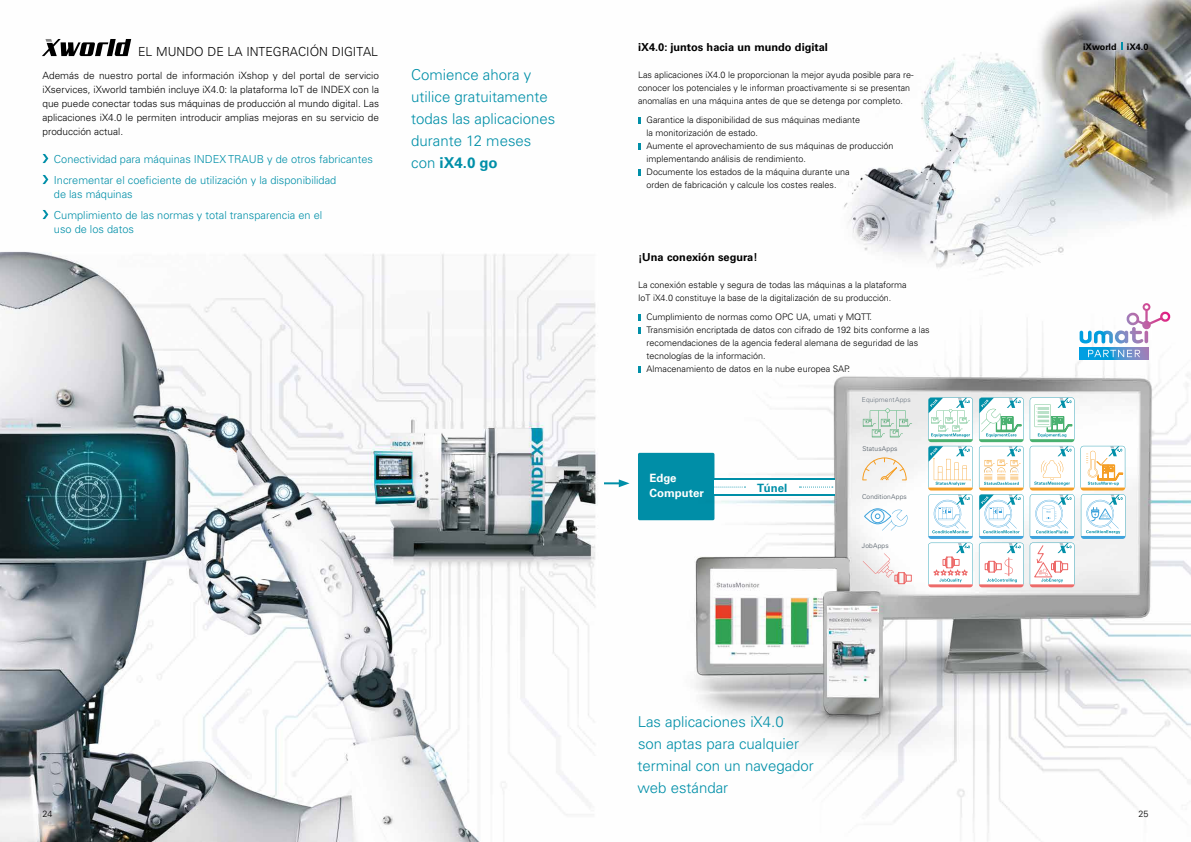
<style>
.page{position:relative;width:1191px;height:842px;background:#fff}
.page>*{position:absolute;margin:0;border:0;box-sizing:border-box;transform-origin:0 0}
.t1{font:300 15px/22px "INDEX Univers";color:#008fa8}
.t2{font:700 15px "Univers";color:#008fa8}
.t3{font:300 12.5px "INDEX Univers";color:#000}
.t4{font:700 11.4px/15.2px "Univers";color:#fff}
.t5{font:700 11.4px "Univers";color:#008fa8}
.t6{font:300 11px/21px "INDEX Univers";color:#008fa8}
.t7{font:700 11px "Univers LT Std";color:#000}
.t8{font:300 10px/14px "INDEX Univers";color:#000;text-align:justify}
.t9{font:300 9px/13px "INDEX Univers";color:#000}
.t10{font:700 9px "Univers LT Std";color:#000}
.t11{font:300 6.6px "INDEX Univers";letter-spacing:.02em;color:#48535d}
.t12{font:300 6.6px "INDEX Univers";letter-spacing:.015em;color:#69737e}
.s1{font-family:"INDEX Univers";font-weight:300}
</style>
<div class="page">
<img style="left:0;top:0;width:1191px;height:842px">
<img style="left:1079px;top:303px;width:91px;height:40px">
<img style="left:1079px;top:347px;width:69px;height:13px">
<svg style="left:1088px;top:350px;width:52px;height:7px"></svg>
<svg style="left:863px;top:553px;width:48px;height:31px"></svg>
<div style="left:871px;top:510px;width:13px;height:13px;border:1px solid #3ea3dc;border-radius:50%"></div>
<svg style="left:875px;top:510px;width:33px;height:20px"></svg>
<div style="left:864px;top:508px;width:27px;height:16px;border:1px solid #3ea3dc;border-radius:50%"></div>
<svg style="left:862px;top:457px;width:44px;height:24px"></svg>
<svg style="left:863px;top:408px;width:49px;height:29px"></svg>
<svg style="left:928px;top:397px;width:45px;height:190px"></svg>
<svg style="left:1029px;top:397px;width:45px;height:190px"></svg>
<svg style="left:979px;top:397px;width:44px;height:190px"></svg>
<svg style="left:1080px;top:446px;width:45px;height:93px"></svg>
<svg style="left:43px;top:154px;width:5px;height:9px"></svg>
<svg style="left:43px;top:175px;width:5px;height:9px"></svg>
<svg style="left:43px;top:210px;width:5px;height:9px"></svg>
<div style="left:638px;top:453px;width:76px;height:67px;background:#008fa8;border-radius:2px"></div>
<div style="left:714px;top:480px;width:120px;height:15px;background:#fff"></div>
<hr style="left:714px;top:478px;width:121px;height:2px;background:#008fa8">
<hr style="left:714px;top:495px;width:121px;height:1px;background:#008fa8">
<svg style="left:799px;top:487px;width:34px;height:1px"></svg>
<svg style="left:714px;top:487px;width:31px;height:1px"></svg>
<svg style="left:604px;top:479px;width:25px;height:8px"></svg>
<svg style="left:42px;top:39px;width:89px;height:17px"></svg>
<svg style="left:638px;top:117px;width:2px;height:6px"></svg>
<svg style="left:638px;top:143px;width:2px;height:6px"></svg>
<svg style="left:638px;top:169px;width:2px;height:6px"></svg>
<svg style="left:638px;top:314px;width:2px;height:6px"></svg>
<svg style="left:638px;top:327px;width:2px;height:6px"></svg>
<svg style="left:638px;top:366px;width:2px;height:6px"></svg>
<h2 class="t3" style="left:138px;top:44px;width:241px">EL MUNDO DE LA INTEGRACIÓN DIGITAL</h2>
<p class="t8" style="left:43px;top:68px;width:338px">Además de nuestro portal de información iXshop y del portal de servicio iXservices, iXworld también incluye iX4.0: la plataforma IoT de INDEX con la que puede conectar todas sus máquinas de producción al mundo digital. Las aplicaciones iX4.0 le permiten introducir amplias mejoras en su servicio de producción actual.</p>
<p class="t6" style="left:54px;top:149px;width:320px">Conectividad para máquinas INDEX TRAUB y de otros fabricantes<br>Incrementar el coeficiente de utilización y la disponibilidad</p>
<p class="t6" style="left:54px;top:184px;width:270px">de las máquinas<br>Cumplimiento de las normas y total transparencia en el</p>
<p class="t6" style="left:54px;top:219px;width:82px">uso de los datos</p>
<h1 class="t1" style="left:411px;top:64px;width:146px">Comience ahora y utilice gratuitamente todas las aplicaciones durante 12 meses</h1>
<h1 class="t2" style="left:411px;top:154px;width:88px"><span class="s1">con</span> iX4.0 go</h1>
<p class="t7" style="left:638px;top:41px;width:191px">iX4.0: juntos hacia un mundo digital</p>
<p class="t9" style="left:638px;top:68px;width:277px">Las aplicaciones iX4.0 le proporcionan la mejor ayuda posible para re&shy;conocer los potenciales y le informan proactivamente si se presentan anomalías en una máquina antes de que se detenga por completo.</p>
<p class="t9" style="left:646px;top:114px;width:248px">Garantice la disponibilidad de sus máquinas mediante<br>la monitorización de estado.<br>Aumente el aprovechamiento de sus máquinas de producción implementando análisis de rendimiento.<br>Documente los estados de la máquina durante una<br>orden de fabricación y calcule los costes reales.</p>
<p class="t7" style="left:638px;top:251px;width:121px">¡Una conexión segura!</p>
<p class="t9" style="left:638px;top:278px;width:270px">La conexión estable y segura de todas las máquinas a la plataforma<br>IoT iX4.0 constituye la base de la digitalización de su producción.</p>
<p class="t9" style="left:646px;top:311px;width:285px">Cumplimiento de normas como OPC UA, umati y MQTT.<br>Transmisión encriptada de datos con cifrado de 192 bits conforme a las recomendaciones de la agencia federal alemana de seguridad de las tecnologías de la información.<br>Almacenamiento de datos en la nube europea SAP.</p>
<p class="t12" style="left:862px;top:395px;width:50px">EquipmentApps</p>
<p class="t4" style="left:649px;top:470px;width:56px">Edge<br>Computer</p>
<p class="t5" style="left:757px;top:481px;width:32px">Túnel</p>
<p class="t11" style="left:862px;top:445px;width:37px">StatusApps</p>
<p class="t11" style="left:862px;top:493px;width:46px">ConditionApps</p>
<p class="t11" style="left:862px;top:541px;width:28px">JobApps</p>
<h1 class="t1" style="left:637px;top:711px;width:178px">Las aplicaciones iX4.0<br>son aptas para cualquier terminal con un navegador web estándar</h1>
<p class="t10" style="left:1083px;top:41px;width:67px">iXworld iX4.0</p>
<p class="t9" style="left:43px;top:808px;width:12px">24</p>
<p class="t9" style="left:1138px;top:808px;width:12px">25</p>
</div>
